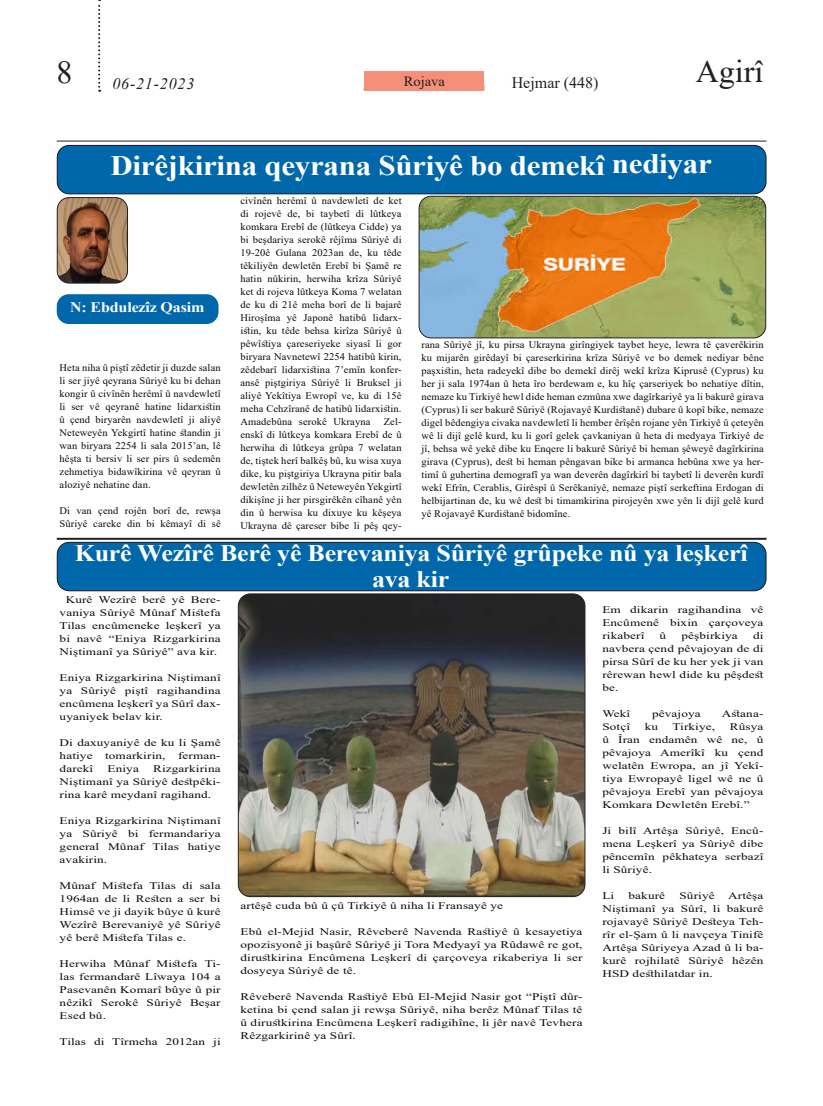
<style>
.page{position:relative;width:823px;height:1106px;background:#fff}
.page>*{position:absolute;margin:0;border:0;box-sizing:border-box;transform-origin:0 0}
.t1{font:32px "Times New Roman";color:#231f20}
.t2{font:700 28.2px "Times New Roman";letter-spacing:-.01em;color:#fff;scale:1.1 1}
.t3{font:700 23.7px/26px "Times New Roman";letter-spacing:-.01em;color:#fff;text-align:center;scale:1.1 1}
.t4{font:16px "Times New Roman";color:#231f20}
.t5{font:italic 16px "Times New Roman";letter-spacing:.05em;color:#231f20}
.t6{font:700 14.6px "Times New Roman";letter-spacing:-.01em;color:#fff;scale:1.1 1}
.t7{font:14px "Times New Roman";color:#231f20;scale:1.04 1}
.t8{font:10.1px/13px "Times New Roman";letter-spacing:.01em;color:#0b0b0e;text-align:justify;scale:1.04 1}
.t9{font:10.1px/13px "Times New Roman";letter-spacing:.01em;color:#0b0b0e;text-align:justify;scale:1.31 1}
</style>
<div class="page">
<svg style="left:98px;top:0;width:2px;height:92px"></svg>
<div style="left:364px;top:72px;width:119px;height:19px;background:#f58f7a"></div>
<hr style="left:57px;top:141px;width:709px;height:1px;background:#231f20">
<div style="left:57px;top:145px;width:708px;height:49px;background:#0067aa;border-radius:12px"></div>
<div style="left:57px;top:145px;width:709px;height:49px;border:1px solid #19142a;border-radius:12px"></div>
<div style="left:57px;top:542px;width:708px;height:49px;background:#0067aa;border-radius:12px"></div>
<div style="left:57px;top:542px;width:709px;height:49px;border:1px solid #19142a;border-radius:12px"></div>
<img style="left:57px;top:199px;width:70px;height:84px">
<div style="left:57px;top:197px;width:71px;height:86px;border:1px solid #231f20;border-radius:12px"></div>
<div style="left:57px;top:294px;width:161px;height:30px;background:#0067aa;border-radius:12px"></div>
<img style="left:420px;top:196px;width:345px;height:142px">
<div style="left:418px;top:196px;width:347px;height:142px;border:1px solid #231f20;border-radius:12px"></div>
<hr style="left:57px;top:538px;width:709px;height:2px;background:#231f20">
<img style="left:238px;top:595px;width:346px;height:301px">
<div style="left:238px;top:593px;width:347px;height:304px;border:1px solid #231f20;border-radius:12px"></div>
<h1 class="t1" style="left:56px;top:50px;width:18px">8</h1>
<h1 class="t1" style="left:695px;top:49px;width:69px">Agirî</h1>
<h3 class="t5" style="left:112px;top:72px;width:83px">06-21-2023</h3>
<p class="t7" style="left:403px;top:72px;width:41px">Rojava</p>
<h3 class="t4" style="left:511px;top:72px;width:88px">Hejmar (448)</h3>
<p class="t2" style="left:110px;top:145px;width:548px">Dirêjkirina qeyrana Sûriyê bo demekî nediyar</p>
<p class="t6" style="left:70px;top:297px;width:123px">N: Ebdulezîz Qasim</p>
<p class="t8" style="left:59px;top:360px;width:156px">Heta niha û piştî zêdetir ji duzde salan li ser jiyê qeyrana Sûriyê ku bi dehan kongir û civînên herêmî û navdewletî li ser vê qeyranê hatine lidarxistin û çend biryarên navdewletî ji aliyê Neteweyên Yekgirtî hatine standin ji wan biryara 2254 li sala 2015’an, lê hêşta ti bersiv li ser pirs û sedemên zehmetiya bidawîkirina vê qeyran û aloziyê nehatine dan.</p>
<p class="t8" style="left:59px;top:503px;width:156px">Di van çend rojên borî de, rewşa<br>Sûriyê careke din bi kêmayî di sê</p>
<p class="t8" style="left:240px;top:194px;width:156px">civînên herêmî û navdewletî de ket di rojevê de, bi taybetî di lûtkeya komkara Erebî de (lûtkeya Cidde) ya bi beşdariya serokê rêjîma Sûriyê di 19-20ê Gulana 2023an de, ku têde têkiliyên dewletên Erebî bi Şamê re hatin nûkirin, herwiha krîza Sûriyê ket di rojeva lûtkeya Koma 7 welatan de ku di 21ê meha borî de li bajarê Hiroşîma yê Japonê hatibû lidarx&shy;istin, ku têde behsa kirîza Sûriyê û pêwîstiya çareseriyeke siyasî li gor biryara Navnetewî 2254 hatibû kirin, zêdebarî lidarxistina 7’emîn konfer&shy;ansê piştgiriya Sûriyê li Bruksel ji aliyê Yekîtiya Ewropî ve, ku di 15ê meha Cehzîranê de hatibû lidarxistin.</p>
<p class="t8" style="left:240px;top:415px;width:126px">Amadebûna serokê Ukrayna</p>
<p class="t8" style="left:240px;top:415px;width:156px;text-indent:143px">Zel&shy;enskî di lûtkeya komkara Erebî de û herwiha di lûtkeya grûpa 7 welatan de, tiştek herî balkêş bû, ku wisa xuya dike, ku piştgiriya Ukrayna pitir bala dewletên zilhêz û Neteweyên Yekgirtî dikişîne ji her pirsgirêkên cîhanê yên din û herwisa ku dixuye ku kêşeya Ukrayna dê çareser bibe li pêş qey-</p>
<p class="t8" style="left:421px;top:338px;width:330px">rana Sûriyê jî, ku pirsa Ukrayna girîngiyek taybet heye, lewra tê çaverêkirin ku mijarên girêdayî bi çareserkirina krîza Sûriyê ve bo demek nediyar bêne paşxistin, heta radeyekî dibe bo demekî dirêj wekî krîza Kiprusê (Cyprus) ku her ji sala 1974an û heta îro berdewam e, ku hîç çarseriyek bo nehatiye dîtin, nemaze ku Tirkiyê hewl dide heman ezmûna xwe dagîrkariyê ya li bakurê girava (Cyprus) li ser bakurê Sûriyê (Rojavayê Kurdistanê) dubare û kopî bike, nemaze digel bêdengiya civaka navdewletî li hember êrîşên rojane yên Tirkiyê û çeteyên wê li dijî gelê kurd, ku li gorî gelek çavkaniyan û heta di medyaya Tirkiyê de jî, behsa wê yekê dibe ku Enqere li bakurê Sûriyê bi heman şêweyê dagîrkirina girava (Cyprus), dest bi heman pêngavan bike bi armanca hebûna xwe ya her&shy;timî û guhertina demografî ya wan deverên dagîrkirî bi taybetî li deverên kurdî wekî Efrîn, Cerablis, Girêspî û Serêkaniyê, nemaze piştî serkeftina Erdogan di helbijartinan de, ku wê dest bi timamkirina pirojeyên xwe yên li dijî gelê kurd yê Rojavayê Kurdistanê bidomîne.</p>
<p class="t3" style="left:75px;top:540px;width:613px">Kurê Wezîrê Berê yê Berevaniya Sûriyê grûpeke nû ya leşkerî ava kir</p>
<p class="t9" style="left:60px;top:592px;width:124px;text-indent:6px">Kurê Wezîrê berê yê Bere&shy;vaniya Sûriyê Mûnaf Mistefa Tilas encûmeneke leşkerî ya bi navê “Eniya Rizgarkirina Niştimanî ya Sûriyê” ava kir.</p>
<p class="t9" style="left:60px;top:670px;width:124px">Eniya Rizgarkirina Niştimanî ya Sûriyê piştî ragihandina encûmena leşkerî ya Sûrî dax&shy;uyaniyek belav kir.</p>
<p class="t9" style="left:60px;top:735px;width:124px">Di daxuyaniyê de ku li Şamê hatiye tomarkirin, ferman&shy;darekî</p>
<p class="t9" style="left:60px;top:761px;width:124px;text-indent:93px">Rizgarkirina Niştimanî ya Sûriyê destpêki&shy;rina karê meydanî ragihand.</p>
<p class="t9" style="left:60px;top:813px;width:124px">Eniya Rizgarkirina Niştimanî ya Sûriyê bi fermandariya general Mûnaf Tilas hatiye avakirin.</p>
<p class="t9" style="left:60px;top:878px;width:124px">Mûnaf Mistefa Tilas di sala 1964an de li Resten a ser bi Himsê ve ji dayik bûye û kurê Wezîrê Berevaniyê yê Sûriyê yê berê Mistefa Tilas e.</p>
<p class="t9" style="left:60px;top:956px;width:124px">Herwiha Mûnaf Mistefa Ti&shy;las fermandarê Lîwaya 104 a Pasevanên Komarî bûye û pir nêzikî Serokê Sûriyê Beşar Esed bû.</p>
<p class="t9" style="left:60px;top:1034px;width:124px">Tilas di Tîrmeha 2012an ji</p>
<p class="t9" style="left:107px;top:761px;width:25px">Eniya</p>
<p class="t9" style="left:240px;top:898px;width:202px">artêşê cuda bû û çû Tirkiyê û niha li Fransayê ye</p>
<p class="t9" style="left:240px;top:924px;width:262px">Ebû el-Mejid Nasir, Rêveberê Navenda Rastiyê û kesayetiya opozisyonê ji başûrê Sûriyê ji Tora Medyayî ya Rûdawê re got, dirustkirina Encûmena Leşkerî di çarçoveya rikaberiya li ser dosyeya Sûriyê de tê.</p>
<p class="t9" style="left:240px;top:989px;width:262px">Rêveberê Navenda Rastiyê Ebû El-Mejid Nasir got “Piştî dûr&shy;ketina bi çend salan ji rewşa Sûriyê, niha berêz Mûnaf Tilas tê û dirustkirina Encûmena Leşkerî radigihîne, li jêr navê Tevhera Rêzgarkirinê ya Sûrî.</p>
<p class="t9" style="left:602px;top:602px;width:124px">Em dikarin ragihandina vê Encûmenê bixin çarçoveya rikaberî</p>
<p class="t9" style="left:602px;top:628px;width:124px;text-indent:150px">di navbera çend pêvajoyan de di pirsa Sûrî de ku her yek ji van rêrewan hewl dide ku pêşdest be.</p>
<p class="t9" style="left:602px;top:706px;width:23px">Wekî</p>
<p class="t9" style="left:651px;top:706px;width:39px">pêvajoya</p>
<p class="t9" style="left:721px;top:706px;width:33px">Astana-</p>
<p class="t9" style="left:602px;top:719px;width:23px">Sotçî</p>
<p class="t9" style="left:644px;top:719px;width:12px">ku</p>
<p class="t9" style="left:672px;top:719px;width:34px">Tirkiye,</p>
<p class="t9" style="left:659px;top:628px;width:7px">û</p>
<p class="t9" style="left:681px;top:628px;width:44px">pêşbirkiya</p>
<p class="t9" style="left:602px;top:719px;width:124px;text-indent:127px">Rûsya û Îran endamên wê ne, û pêvajoya Amerîkî ku çend welatên Ewropa, an jî Yekî&shy;tiya Ewropayê ligel wê ne û pêvajoya Erebî yan pêvajoya Komkara Dewletên Erebî.”</p>
<p class="t9" style="left:602px;top:823px;width:124px">Ji bilî Artêşa Sûriyê, Encû&shy;mena Leşkerî ya Sûriyê dibe pêncemîn pêkhateya serbazî li Sûriyê.</p>
<p class="t9" style="left:602px;top:888px;width:11px">Li</p>
<p class="t9" style="left:628px;top:888px;width:29px">bakurê</p>
<p class="t9" style="left:679px;top:888px;width:28px">Sûriyê</p>
<p class="t9" style="left:602px;top:888px;width:124px;text-indent:126px">Artêşa Niştimanî ya Sûrî, li bakurê rojavayê Sûriyê Desteya Teh&shy;rîr el-Şam û li navçeya Tinifê Artêşa Sûriyeya Azad û li ba&shy;kurê rojhilatê Sûriyê hêzên HSD desthilatdar in.</p>
</div>
